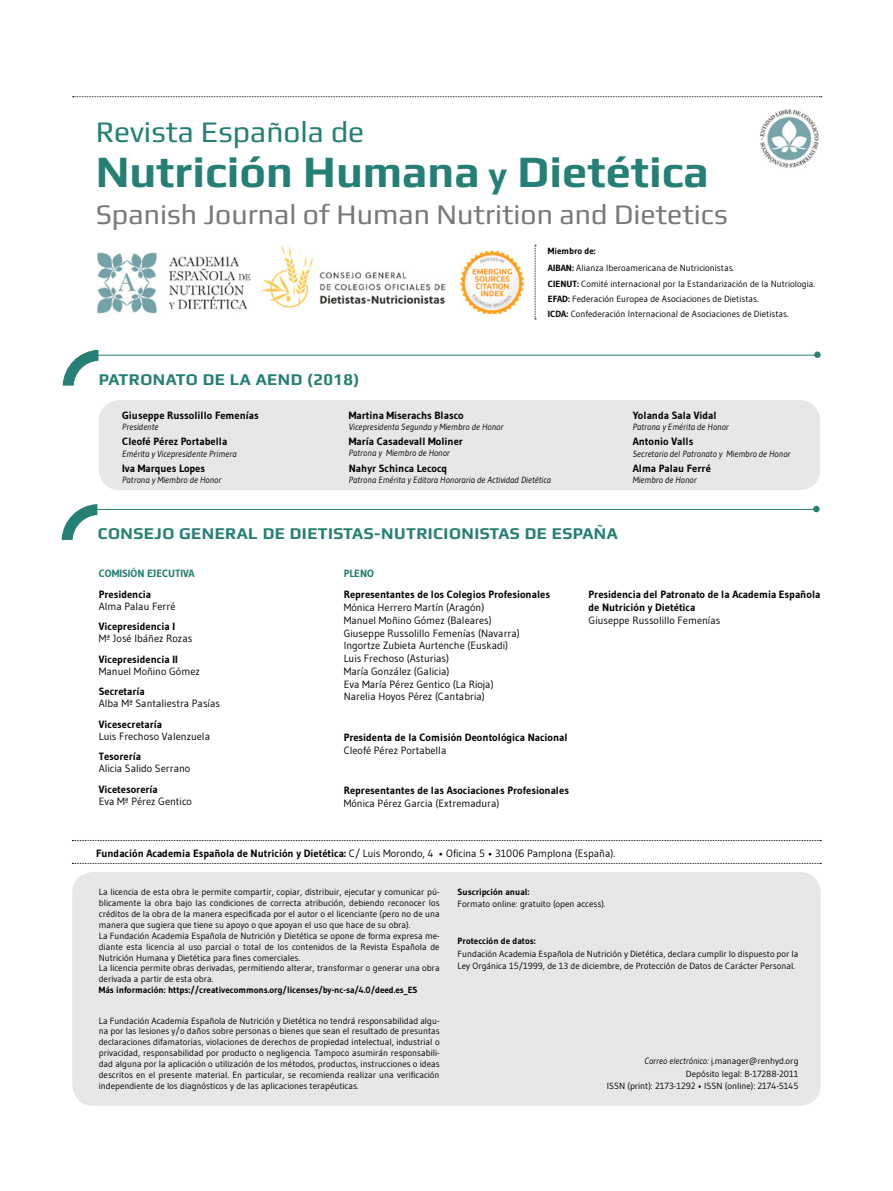
<style>
.page{position:relative;width:893px;height:1191px;background:#fff}
.page>*{position:absolute;margin:0;border:0;box-sizing:border-box;transform-origin:0 0}
.t1{font:700 45px "Play";color:#247f74}
.t2{font:30px "Play";color:#247f74}
.t3{font:28.5px "Play";color:#77787b}
.t4{font:700 16.5px "Play";letter-spacing:.03em;color:#247f74}
.t5{font:700 10.5px/12.8px "Gudea";color:#000}
.t6{font:10.5px/12.8px "Gudea";color:#000}
.t7{font:700 10.5px "Gudea";color:#247f74}
.t8{font:9px/10.9px "Gudea";color:#000}
.t9{font:italic 9px "Gudea";color:#000}
.t10{font:700 9px "Gudea";color:#000}
.s1{font-size:36px}
.s2{font-weight:700}
.s3{font-weight:400}
.s4{font-style:italic}
</style>
<div class="page">
<div style="left:99px;top:400px;width:721px;height:90px;background:#e6e7e8;border-radius:21px"></div>
<svg style="left:73px;top:96px;width:749px;height:1px"></svg>
<hr style="left:96px;top:355px;width:720px;height:1px;background:#247f74">
<div style="left:814px;top:351px;width:7px;height:7px;background:#247f74;border-radius:50%"></div>
<svg style="left:62px;top:349px;width:37px;height:37px"></svg>
<div style="left:72px;top:872px;width:749px;height:234px;background:#e6e7e8;border-radius:21px"></div>
<svg style="left:72px;top:863px;width:749px;height:1px"></svg>
<svg style="left:72px;top:840px;width:749px;height:1px"></svg>
<hr style="left:91px;top:509px;width:726px;height:1px;background:#247f74">
<div style="left:813px;top:506px;width:7px;height:6px;background:#247f74;border-radius:50%"></div>
<svg style="left:61px;top:504px;width:37px;height:36px"></svg>
<img style="left:760px;top:109px;width:59px;height:59px">
<svg style="left:535px;top:245px;width:1px;height:74px"></svg>
<img style="left:261px;top:246px;width:185px;height:62px">
<img style="left:97px;top:252px;width:154px;height:62px">
<img style="left:460px;top:251px;width:64px;height:62px">
<h2 class="t2" style="left:96px;top:114px;width:270px">Revista Española de</h2>
<h1 class="t1" style="left:96px;top:145px;width:615px">Nutrición Humana <span class="s1">y</span> Dietética</h1>
<h3 class="t3" style="left:96px;top:198px;width:634px">Spanish Journal of Human Nutrition and Dietetics</h3>
<h3 class="t4" style="left:99px;top:370px;width:262px">PATRONATO DE LA AEND (2018)</h3>
<p class="t8" style="left:548px;top:241px;width:188px;line-height:17.5px"><span class="s2">Miembro de:<br>AIBAN:</span> Alianza Iberoamericana de Nutricionistas.</p>
<p class="t8" style="left:548px;top:275px;width:269px;line-height:15.5px"><span class="s2">CIENUT:</span> Comité internacional por la Estandarización de la Nutriologia.<br><span class="s2">EFAD:</span> Federación Europea de Asociaciones de Dietistas.<br><span class="s2">ICDA:</span> Confederación Internacional de Asociaciones de Dietistas.</p>
<p class="t5" style="left:122px;top:409px;width:138px">Giuseppe Russolillo Femenías</p>
<p class="t9" style="left:122px;top:421px;width:38px">Presidente</p>
<p class="t5" style="left:122px;top:435px;width:107px">Cleofé Pérez Portabella</p>
<p class="t9" style="left:122px;top:448px;width:116px">Emérita y Vicepresidente Primera</p>
<p class="t5" style="left:122px;top:462px;width:84px">Iva Marques Lopes</p>
<p class="t9" style="left:122px;top:474px;width:101px">Patrona y Miembro de Honor</p>
<p class="t5" style="left:349px;top:409px;width:117px">Martina Miserachs Blasco</p>
<p class="t9" style="left:349px;top:421px;width:156px">Vicepresidenta Segunda y Miembro de Honor</p>
<p class="t5" style="left:349px;top:435px;width:116px">María Casadevall Moliner</p>
<p class="t9" style="left:349px;top:447px;width:103px">Patrona y Miembro de Honor</p>
<p class="t5" style="left:349px;top:462px;width:100px">Nahyr Schinca Lecocq</p>
<p class="t9" style="left:349px;top:474px;width:204px">Patrona Emérita y Editora Honoraria de Actividad Dietética</p>
<p class="t5" style="left:633px;top:409px;width:85px">Yolanda Sala Vidal</p>
<p class="t9" style="left:633px;top:421px;width:98px">Patrona y Emérita de Honor</p>
<p class="t5" style="left:633px;top:435px;width:62px">Antonio Valls</p>
<p class="t9" style="left:633px;top:448px;width:159px">Secretario del Patronato y Miembro de Honor</p>
<p class="t5" style="left:633px;top:462px;width:80px">Alma Palau Ferré</p>
<p class="t9" style="left:633px;top:474px;width:65px">Miembro de Honor</p>
<h3 class="t4" style="left:98px;top:524px;width:522px">CONSEJO GENERAL DE DIETISTAS-NUTRICIONISTAS DE ESPAÑA</h3>
<p class="t7" style="left:99px;top:567px;width:97px">COMISIÓN EJECUTIVA</p>
<p class="t5" style="left:99px;top:587px;width:54px">Presidencia</p>
<p class="t6" style="left:99px;top:599px;width:78px">Alma Palau Ferré</p>
<p class="t5" style="left:99px;top:620px;width:78px">Vicepresidencia I</p>
<p class="t6" style="left:99px;top:632px;width:95px">Mª José Ibáñez Rozas</p>
<p class="t5" style="left:99px;top:652px;width:80px">Vicepresidencia II</p>
<p class="t6" style="left:99px;top:664px;width:103px">Manuel Moñino Gómez</p>
<p class="t5" style="left:99px;top:685px;width:48px">Secretaría</p>
<p class="t6" style="left:99px;top:697px;width:123px">Alba Mª Santaliestra Pasías</p>
<p class="t5" style="left:99px;top:717px;width:65px">Vicesecretaría</p>
<p class="t6" style="left:99px;top:729px;width:113px">Luis Frechoso Valenzuela</p>
<p class="t5" style="left:99px;top:750px;width:44px">Tesorería</p>
<p class="t6" style="left:99px;top:762px;width:93px">Alicia Salido Serrano</p>
<p class="t5" style="left:99px;top:782px;width:61px">Vicetesorería</p>
<p class="t6" style="left:99px;top:794px;width:95px">Eva Mª Pérez Gentico</p>
<p class="t7" style="left:344px;top:567px;width:32px">PLENO</p>
<p class="t5" style="left:344px;top:588px;width:208px">Representantes de los Colegios Profesionales</p>
<p class="t6" style="left:344px;top:601px;width:178px">Mónica Herrero Martín (Aragón)<br>Manuel Moñino Gómez (Baleares)<br>Giuseppe Russolillo Femenías (Navarra)<br>Ingortze Zubieta Aurtenche (Euskadi)<br>Luis Frechoso (Asturias)<br>María González (Galicia)<br>Eva María Pérez Gentico (La Rioja)<br>Narelia Hoyos Pérez (Cantabria)</p>
<p class="t5" style="left:344px;top:730px;width:226px">Presidenta de la Comisión Deontológica Nacional</p>
<p class="t6" style="left:344px;top:743px;width:104px">Cleofé Pérez Portabella</p>
<p class="t5" style="left:344px;top:784px;width:227px">Representantes de las Asociaciones Profesionales</p>
<p class="t6" style="left:344px;top:796px;width:157px">Mónica Pérez Garcia (Extremadura)</p>
<p class="t5" style="left:589px;top:588px;width:233px">Presidencia del Patronato de la Academia Española de Nutrición y Dietética</p>
<p class="t6" style="left:589px;top:613px;width:133px">Giuseppe Russolillo Femenías</p>
<p class="t5" style="left:96px;top:846px;width:521px">Fundación Academia Española de Nutrición y Dietética: <span class="s3">C/ Luis Morondo, 4 • Oficina 5 • 31006 Pamplona (España).</span></p>
<p class="t8" style="left:99px;top:886px;width:342px">La licencia de esta obra le permite compartir, copiar, distribuir, ejecutar y comunicar pú&shy;blicamente la obra bajo las condiciones de correcta atribución, debiendo reconocer los créditos de la obra de la manera especificada por el autor o el licenciante (pero no de una manera que sugiera que tiene su apoyo o que apoyan el uso que hace de su obra).<br>La Fundación Academia Española de Nutrición y Dietética se opone de forma expresa me&shy;diante esta licencia al uso parcial o total de los contenidos de la Revista Española de Nutrición Humana y Dietética para fines comerciales.<br>La licencia permite obras derivadas, permitiendo alterar, transformar o generar una obra derivada a partir de esta obra.</p>
<p class="t10" style="left:99px;top:984px;width:320px">Más información: https://creativecommons.org/licenses/by-nc-sa/4.0/deed.es_ES</p>
<p class="t8" style="left:99px;top:1014px;width:342px;text-align:justify">La Fundación Academia Española de Nutrición y Dietética no tendrá responsabilidad algu&shy;na por las lesiones y/o daños sobre personas o bienes que sean el resultado de presuntas declaraciones difamatorias, violaciones de derechos de propiedad intelectual, industrial o privacidad, responsabilidad por producto o negligencia. Tampoco asumirán responsabili&shy;dad alguna por la aplicación o utilización de los métodos, productos, instrucciones o ideas descritos en el presente material. En particular, se recomienda realizar una verificación independiente de los diagnósticos y de las aplicaciones terapéuticas.</p>
<p class="t10" style="left:458px;top:886px;width:73px">Suscripción anual:</p>
<p class="t8" style="left:458px;top:898px;width:149px">Formato online: gratuito (open access).</p>
<p class="t10" style="left:458px;top:935px;width:80px">Protección de datos:</p>
<p class="t8" style="left:458px;top:947px;width:342px;line-height:12.3px">Fundación Academia Española de Nutrición y Dietética, declara cumplir lo dispuesto por la<br>Ley Orgánica 15/1999, de 13 de diciembre, de Protección de Datos de Carácter Personal.</p>
<p class="t8" style="left:607px;top:1054px;width:193px;line-height:12.3px;text-align:right"><span class="s4">Correo electrónico:</span> j.manager@renhyd.org<br>Depósito legal: B-17288-2011<br>ISSN (print): 2173-1292 • ISSN (online): 2174-5145</p>
</div>
